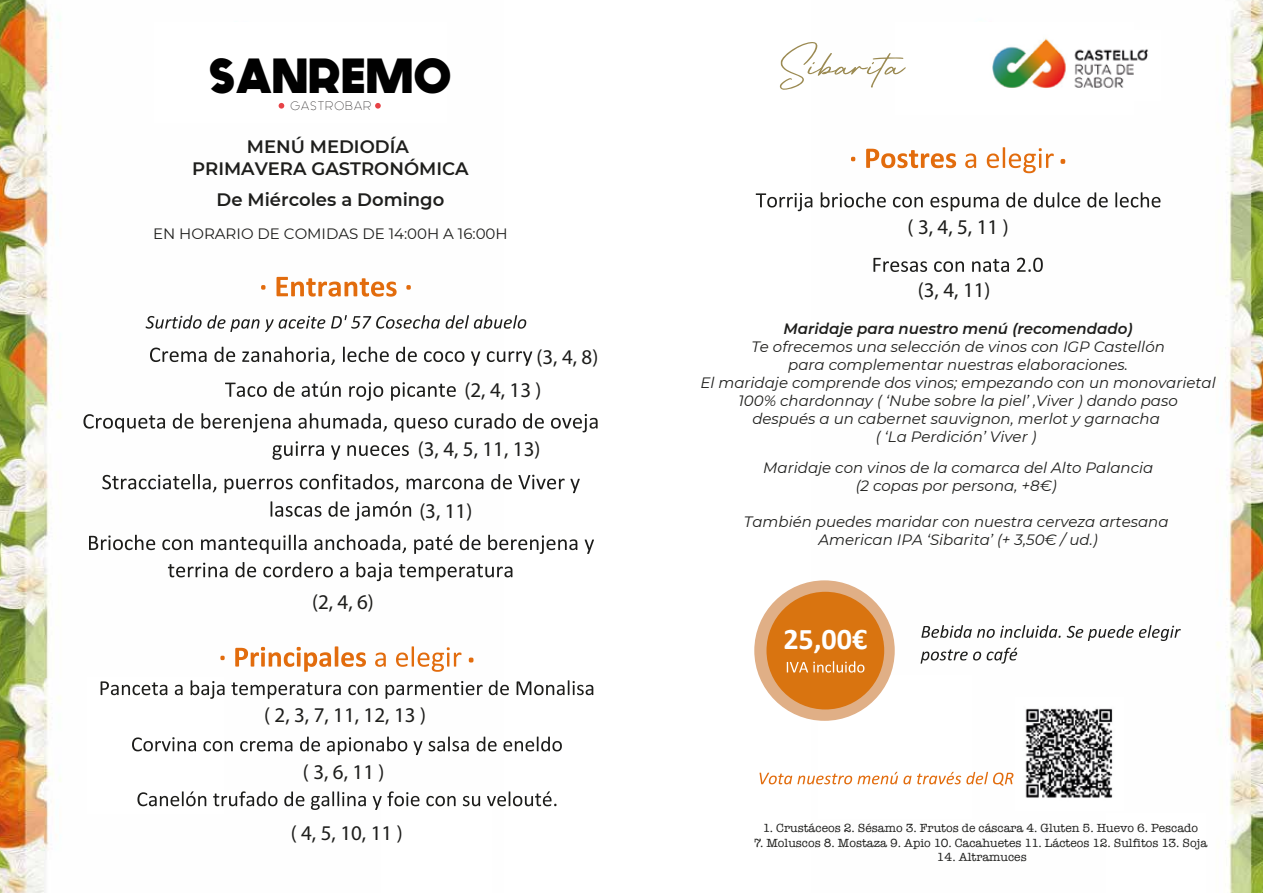
<style>
.page{position:relative;width:1263px;height:893px;background:#fff}
.page>*{position:absolute;margin:0;border:0;box-sizing:border-box;transform-origin:0 0}
.t1{font:700 49.2px "Generica";color:#010101}
.t2{font:700 30px "Calibri";color:#fff}
.t3{font:21px/33px "Myriad Pro";color:#1d1d1b}
.t4{font:600 18px/21.6px "Montserrat";color:#1e1e1c;text-align:center}
.t5{font:italic 15px/18px "Montserrat";color:#1e1e1c;text-align:center}
.t6{font:italic 600 15px "Montserrat";color:#1e1e1c}
.t7{font:15px "Montserrat";color:#1e1e1c}
.t8{font:12.3px "Generica";letter-spacing:.1em;color:#221f1f}
.t9{font:12.15px "American Typewriter";color:#1e1e1c}
</style>
<div class="page">
<img style="left:0;top:0;width:495px;height:893px">
<div style="left:154px;top:22px;width:293px;height:100px;background:#fff"></div>
<div style="left:87px;top:677px;width:137px;height:136px;background:#fff"></div>
<div style="left:381px;top:804px;width:110px;height:89px;background:#fff"></div>
<img style="left:814px;top:0;width:449px;height:893px">
<svg style="left:150px;top:347px;width:382px;height:19px"></svg>
<svg style="left:225px;top:381px;width:231px;height:20px"></svg>
<svg style="left:83px;top:413px;width:515px;height:19px"></svg>
<svg style="left:272px;top:441px;width:137px;height:19px"></svg>
<svg style="left:102px;top:474px;width:191px;height:19px"></svg>
<svg style="left:300px;top:474px;width:280px;height:19px"></svg>
<svg style="left:271px;top:501px;width:140px;height:20px"></svg>
<svg style="left:89px;top:535px;width:505px;height:19px"></svg>
<svg style="left:168px;top:562px;width:344px;height:19px"></svg>
<div style="left:818px;top:675px;width:153px;height:143px;background:#fff"></div>
<div style="left:1106px;top:813px;width:100px;height:80px;background:#fff"></div>
<div style="left:895px;top:22px;width:238px;height:93px;background:#fff"></div>
<div style="left:754px;top:580px;width:141px;height:141px;background:#e0af86;border-radius:50%"></div>
<div style="left:766px;top:592px;width:118px;height:117px;background:#d97410;border-radius:50%"></div>
<svg style="left:787px;top:661px;width:77px;height:12px"></svg>
<svg style="left:921px;top:625px;width:260px;height:16px"></svg>
<svg style="left:920px;top:648px;width:97px;height:16px"></svg>
<svg style="left:759px;top:772px;width:254px;height:14px"></svg>
<img style="left:1015px;top:698px;width:108px;height:113px">
<img style="left:992px;top:31px;width:168px;height:70px">
<svg style="left:780px;top:42px;width:126px;height:48px"></svg>
<svg style="left:146px;top:315px;width:380px;height:17px"></svg>
<svg style="left:261px;top:277px;width:150px;height:20px"></svg>
<svg style="left:851px;top:149px;width:105px;height:19px"></svg>
<svg style="left:965px;top:147px;width:89px;height:26px"></svg>
<svg style="left:1060px;top:159px;width:5px;height:5px"></svg>
<svg style="left:756px;top:192px;width:404px;height:19px"></svg>
<svg style="left:873px;top:258px;width:170px;height:14px"></svg>
<svg style="left:101px;top:680px;width:492px;height:19px"></svg>
<svg style="left:132px;top:737px;width:337px;height:18px"></svg>
<svg style="left:477px;top:737px;width:85px;height:14px"></svg>
<svg style="left:137px;top:791px;width:419px;height:19px"></svg>
<svg style="left:220px;top:646px;width:146px;height:26px"></svg>
<svg style="left:375px;top:646px;width:86px;height:26px"></svg>
<svg style="left:469px;top:657px;width:4px;height:5px"></svg>
<svg style="left:279px;top:103px;width:5px;height:6px"></svg>
<svg style="left:375px;top:103px;width:6px;height:6px"></svg>
<h1 class="t1" style="left:208px;top:46px;width:245px">SANREMO</h1>
<p class="t8" style="left:290px;top:98px;width:82px">GASTROBAR</p>
<p class="t4" style="left:192px;top:135px;width:278px">MENÚ MEDIODÍA<br>PRIMAVERA GASTRONÓMICA</p>
<p class="t4" style="left:216px;top:188px;width:229px">De Miércoles a Domingo</p>
<p class="t7" style="left:153px;top:223px;width:356px">EN HORARIO DE COMIDAS DE 14:00H A 16:00H</p>
<h3 class="t3" style="left:464px;top:340px;width:135px;text-indent:72px">(3, 4, 8) (2, 4, 13 )</h3>
<h3 class="t3" style="left:418px;top:432px;width:124px">(3, 4, 5, 11, 13)</h3>
<h3 class="t3" style="left:312px;top:586px;width:63px">(2, 4, 6)</h3>
<h3 class="t3" style="left:419px;top:494px;width:55px">(3, 11)</h3>
<h3 class="t3" style="left:264px;top:698px;width:163px">( 2, 3, 7, 11, 12, 13 )</h3>
<h3 class="t3" style="left:303px;top:755px;width:83px">( 3, 6, 11 )</h3>
<h3 class="t3" style="left:291px;top:816px;width:113px">( 4, 5, 10, 11 )</h3>
<h3 class="t3" style="left:907px;top:210px;width:103px">( 3, 4, 5, 11 )</h3>
<h3 class="t3" style="left:918px;top:274px;width:74px">(3, 4, 11)</h3>
<p class="t6" style="left:784px;top:318px;width:351px">Maridaje para nuestro menú (recomendado)</p>
<p class="t5" style="left:700px;top:337px;width:517px">Te ofrecemos una selección de vinos con IGP Castellón<br>para complementar nuestras elaboraciones.<br>El maridaje comprende dos vinos; empezando con un monovarietal 100% chardonnay ( ‘Nube sobre la piel’ ,Viver ) dando paso<br>después a un cabernet sauvignon, merlot y garnacha<br>( ‘La Perdición’ Viver )</p>
<p class="t5" style="left:763px;top:458px;width:392px">Maridaje con vinos de la comarca del Alto Palancia (2 copas por persona, +8€)</p>
<p class="t5" style="left:744px;top:512px;width:426px">También puedes maridar con nuestra cerveza artesana<br>American IPA ‘Sibarita’ (+ 3,50€ / ud.)</p>
<h2 class="t2" style="left:783px;top:617px;width:85px">25,00€</h2>
<p class="t9" style="left:763px;top:819px;width:437px">1. Crustáceos 2. Sésamo 3. Frutos de cáscara 4. Gluten 5. Huevo 6. Pescado</p>
<p class="t9" style="left:754px;top:833px;width:455px">7. Moluscos 8. Mostaza 9. Apio 10. Cacahuetes 11. Lácteos 12. Sulfitos 13. Soja</p>
<p class="t9" style="left:937px;top:848px;width:91px">14. Altramuces</p>
</div>
